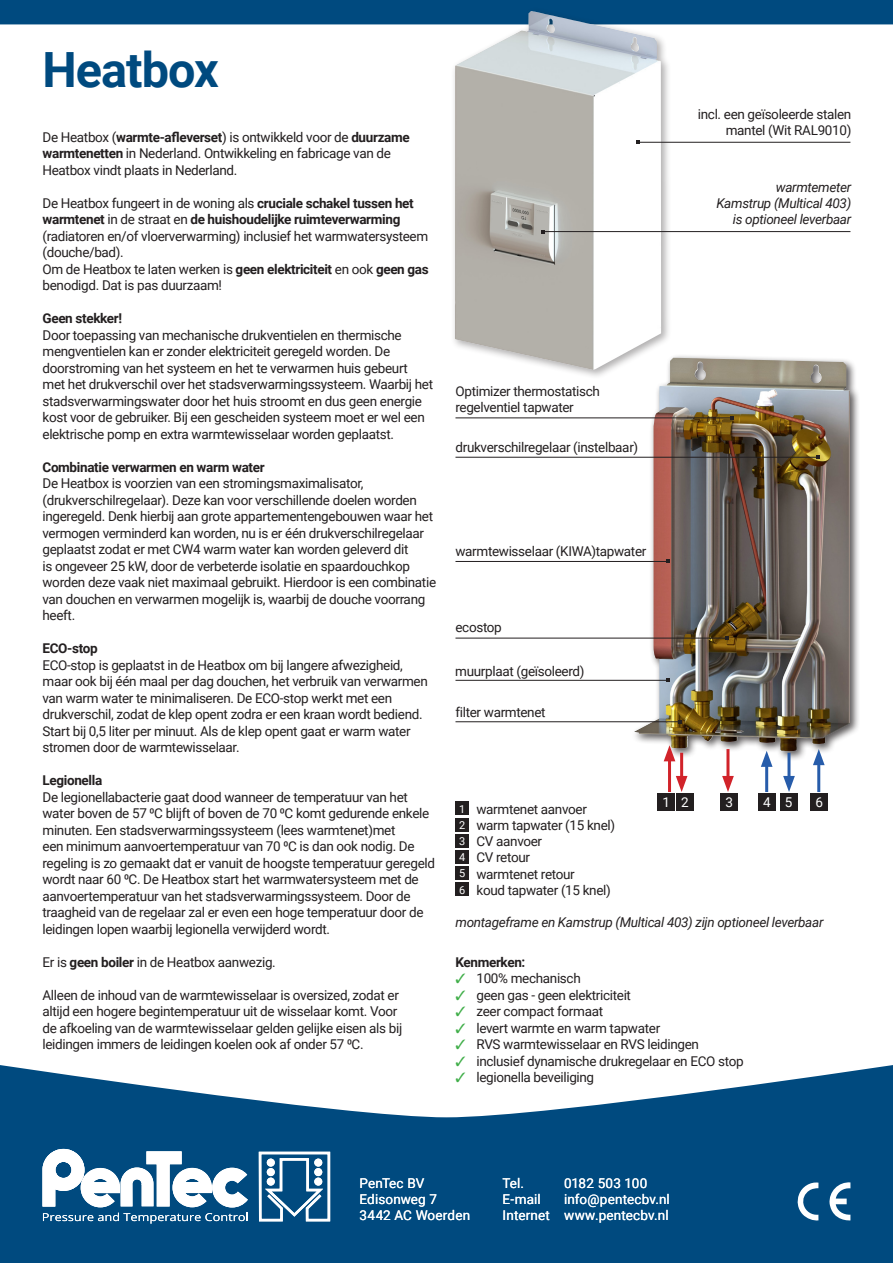
<style>
.page{position:relative;width:893px;height:1263px;background:#004a7f}
.page>*{position:absolute;margin:0;border:0;box-sizing:border-box;transform-origin:0 0}
.t1{font:700 48.6px "Roboto";letter-spacing:-.02em;color:#004a7f}
.t2{font:13.5px/16.5px "Roboto";letter-spacing:-.025em;color:#231f20}
.t3{font:italic 13.5px "Roboto";letter-spacing:-.025em;color:#231f20}
.Normaal{font:13.5px "Roboto";letter-spacing:.01em;color:#fff}
.t4{font:700 13.5px "Roboto";letter-spacing:-.025em;color:#231f20}
.t5{font:10.95px "Roboto";color:#fff}
.s1{font-weight:700}
.s2{color:#40ae49}
</style>
<div class="page">
<div style="left:0;top:24px;width:893px;height:1093px;background:#fff"></div>
<svg style="left:42px;top:1148px;width:206px;height:76px"></svg>
<svg style="left:258px;top:1151px;width:73px;height:71px"></svg>
<div style="left:267px;top:1158px;width:8px;height:8px;background:#fff;border-radius:50%"></div>
<div style="left:267px;top:1177px;width:8px;height:8px;background:#fff;border-radius:50%"></div>
<div style="left:267px;top:1168px;width:8px;height:8px;background:#fff;border-radius:50%"></div>
<div style="left:314px;top:1158px;width:8px;height:8px;background:#fff;border-radius:50%"></div>
<div style="left:314px;top:1177px;width:8px;height:8px;background:#fff;border-radius:50%"></div>
<div style="left:314px;top:1168px;width:8px;height:8px;background:#fff;border-radius:50%"></div>
<svg style="left:797px;top:1182px;width:21px;height:39px"></svg>
<svg style="left:829px;top:1182px;width:21px;height:39px"></svg>
<div style="left:451px;top:7px;width:220px;height:372px;background:#231f20;opacity:.35"></div>
<img style="left:455px;top:11px;width:206px;height:359px">
<div style="left:631px;top:354px;width:229px;height:407px;background:#231f20;opacity:.75"></div>
<img style="left:634px;top:361px;width:163px;height:390px">
<div style="left:658px;top:793px;width:17px;height:17px;background:#231f20"></div>
<div style="left:676px;top:793px;width:17px;height:17px;background:#231f20"></div>
<div style="left:780px;top:793px;width:17px;height:17px;background:#231f20"></div>
<div style="left:811px;top:793px;width:17px;height:17px;background:#231f20"></div>
<div style="left:721px;top:793px;width:17px;height:17px;background:#231f20"></div>
<div style="left:758px;top:793px;width:17px;height:17px;background:#231f20"></div>
<hr style="left:668px;top:756px;width:3px;height:36px;background:#d1232a">
<svg style="left:664px;top:745px;width:11px;height:16px"></svg>
<hr style="left:680px;top:753px;width:3px;height:29px;background:#d1232a">
<svg style="left:676px;top:776px;width:11px;height:16px"></svg>
<hr style="left:726px;top:749px;width:3px;height:33px;background:#d1232a">
<svg style="left:722px;top:776px;width:12px;height:16px"></svg>
<hr style="left:765px;top:761px;width:3px;height:31px;background:#275caa">
<svg style="left:761px;top:751px;width:11px;height:16px"></svg>
<hr style="left:787px;top:753px;width:3px;height:29px;background:#275caa">
<svg style="left:783px;top:776px;width:12px;height:16px"></svg>
<hr style="left:817px;top:759px;width:3px;height:33px;background:#275caa">
<svg style="left:813px;top:749px;width:12px;height:16px"></svg>
<hr style="left:455px;top:721px;width:225px;height:1px;background:#231f20">
<hr style="left:455px;top:561px;width:213px;height:1px;background:#231f20">
<hr style="left:455px;top:680px;width:213px;height:1px;background:#231f20">
<hr style="left:455px;top:417px;width:277px;height:1px;background:#231f20">
<div style="left:455px;top:801px;width:14px;height:14px;background:#231f20"></div>
<div style="left:455px;top:818px;width:14px;height:13px;background:#231f20"></div>
<div style="left:455px;top:834px;width:14px;height:14px;background:#231f20"></div>
<div style="left:455px;top:850px;width:14px;height:14px;background:#231f20"></div>
<div style="left:455px;top:866px;width:14px;height:14px;background:#231f20"></div>
<div style="left:455px;top:882px;width:14px;height:14px;background:#231f20"></div>
<hr style="left:638px;top:142px;width:212px;height:1px;background:#231f20">
<hr style="left:455px;top:638px;width:271px;height:1px;background:#231f20">
<hr style="left:543px;top:231px;width:307px;height:1px;background:#231f20">
<hr style="left:455px;top:457px;width:363px;height:1px;background:#231f20">
<p class="t1" style="left:43px;top:36px;width:178px">Heatbox</p>
<p class="t2" style="left:43px;top:128px;width:369px">De Heatbox (<span class="s1">warmte-afleverset</span>) is ontwikkeld voor de <span class="s1">duurzame warmtenetten</span> in Nederland. Ontwikkeling en fabricage van de<br>Heatbox vindt plaats in Nederland.</p>
<p class="t2" style="left:43px;top:194px;width:387px">De Heatbox fungeert in de woning als <span class="s1">cruciale schakel tussen het warmtenet</span> in de straat en <span class="s1">de huishoudelijke ruimteverwarming </span>(radiatoren en/of vloerverwarming) inclusief het warmwatersysteem (douche/bad).</p>
<p class="t2" style="left:43px;top:260px;width:388px">Om de Heatbox te laten werken is <span class="s1">geen elektriciteit</span> en ook <span class="s1">geen gas </span>benodigd. Dat is pas duurzaam!</p>
<p class="t4" style="left:43px;top:309px;width:81px">Geen stekker!</p>
<p class="t2" style="left:43px;top:326px;width:392px">Door toepassing van mechanische drukventielen en thermische mengventielen kan er zonder elektriciteit geregeld worden. De doorstroming van het systeem en het te verwarmen huis gebeurt met het drukverschil over het stadsverwarmingssysteem. Waarbij het stadsverwarmingswater door het huis stroomt en dus geen energie kost voor de gebruiker. Bij een gescheiden systeem moet er wel een elektrische pomp en extra warmtewisselaar worden geplaatst.</p>
<p class="t4" style="left:43px;top:457px;width:224px">Combinatie verwarmen en warm water</p>
<p class="t2" style="left:43px;top:474px;width:395px">De Heatbox is voorzien van een stromingsmaximalisator, (drukverschilregelaar). Deze kan voor verschillende doelen worden ingeregeld. Denk hierbij aan grote appartementengebouwen waar het vermogen verminderd kan worden, nu is er één drukverschilregelaar geplaatst zodat er met CW4 warm water kan worden geleverd dit<br>is ongeveer 25 kW, door de verbeterde isolatie en spaardouchkop worden deze vaak niet maximaal gebruikt. Hierdoor is een combinatie van douchen en verwarmen mogelijk is, waarbij de douche voorrang heeft.</p>
<p class="t4" style="left:43px;top:639px;width:57px">ECO-stop</p>
<p class="t2" style="left:43px;top:656px;width:387px">ECO-stop is geplaatst in de Heatbox om bij langere afwezigheid, maar ook bij één maal per dag douchen, het verbruik van verwarmen van warm water te minimaliseren. De ECO-stop werkt met een drukverschil, zodat de klep opent zodra er een kraan wordt bediend.<br>Start bij 0,5 liter per minuut. Als de klep opent gaat er warm water stromen door de warmtewisselaar.</p>
<p class="t4" style="left:43px;top:771px;width:61px">Legionella</p>
<p class="t2" style="left:43px;top:788px;width:394px">De legionellabacterie gaat dood wanneer de temperatuur van het water boven de 57 0C blijft of boven de 70 0C komt gedurende enkele minuten. Een stadsverwarmingssysteem (lees warmtenet)met<br>een minimum aanvoertemperatuur van 70 0C is dan ook nodig. De regeling is zo gemaakt dat er vanuit de hoogste temperatuur geregeld wordt naar 60 0C. De Heatbox start het warmwatersysteem met de aanvoertemperatuur van het stadsverwarmingssysteem. Door de traagheid van de regelaar zal er even een hoge temperatuur door de leidingen lopen waarbij legionella verwijderd wordt.</p>
<p class="t2" style="left:43px;top:953px;width:235px">Er is <span class="s1">geen boiler</span> in de Heatbox aanwezig.</p>
<p class="t2" style="left:43px;top:986px;width:361px">Alleen de inhoud van de warmtewisselaar is oversized, zodat er altijd een hogere begintemperatuur uit de wisselaar komt. Voor de afkoeling van de warmtewisselaar gelden gelijke eisen als bij leidingen immers de leidingen koelen ook af onder 57 0C.</p>
<p class="t2" style="left:698px;top:106px;width:155px;text-align:right">incl. een geïsoleerde stalen mantel (Wit RAL9010)</p>
<p class="t2" style="left:455px;top:382px;width:146px">Optimizer thermostatisch regelventiel tapwater</p>
<p class="t2" style="left:455px;top:438px;width:184px">drukverschilregelaar (instelbaar)</p>
<p class="t2" style="left:455px;top:542px;width:192px">warmtewisselaar (KIWA)tapwater</p>
<p class="t2" style="left:455px;top:618px;width:48px">ecostop</p>
<p class="t2" style="left:455px;top:662px;width:131px">muurplaat (geïsoleerd)</p>
<p class="t2" style="left:455px;top:703px;width:92px">filter warmtenet</p>
<p class="t3" style="left:776px;top:178px;width:77px">warmtemeter</p>
<p class="t3" style="left:716px;top:194px;width:136px">Kamstrup (Multical 403)</p>
<p class="t3" style="left:733px;top:210px;width:120px">is optioneel leverbaar</p>
<p class="Normaal" style="left:662px;top:792px;width:9px">1</p>
<p class="Normaal" style="left:681px;top:792px;width:9px">2</p>
<p class="Normaal" style="left:725px;top:792px;width:9px">3</p>
<p class="Normaal" style="left:763px;top:792px;width:9px">4</p>
<p class="Normaal" style="left:785px;top:792px;width:9px">5</p>
<p class="Normaal" style="left:816px;top:792px;width:9px">6</p>
<p class="t5" style="left:459px;top:801px;width:8px">1</p>
<p class="t2" style="left:476px;top:800px;width:112px">warmtenet aanvoer</p>
<p class="t5" style="left:459px;top:817px;width:8px">2</p>
<p class="t2" style="left:476px;top:816px;width:140px">warm tapwater (15 knel)</p>
<p class="t5" style="left:459px;top:833px;width:8px">3</p>
<p class="t2" style="left:476px;top:833px;width:67px">CV aanvoer</p>
<p class="t5" style="left:459px;top:849px;width:8px">4</p>
<p class="t2" style="left:476px;top:849px;width:55px">CV retour</p>
<p class="t5" style="left:459px;top:866px;width:8px">5</p>
<p class="t2" style="left:476px;top:865px;width:100px">warmtenet retour</p>
<p class="t5" style="left:459px;top:882px;width:8px">6</p>
<p class="t2" style="left:476px;top:881px;width:136px">koud tapwater (15 knel)</p>
<p class="t3" style="left:455px;top:913px;width:370px">montageframe en Kamstrup (Multical 403) zijn optioneel leverbaar</p>
<p class="t4" style="left:455px;top:952px;width:71px">Kenmerken:</p>
<p class="t2" style="left:455px;top:969px;width:127px"><span class="s2">✓</span> 100% mechanisch</p>
<p class="t2" style="left:455px;top:986px;width:177px"><span class="s2">✓</span> geen gas - geen elektriciteit</p>
<p class="t2" style="left:455px;top:1002px;width:149px"><span class="s2">✓</span> zeer compact formaat</p>
<p class="t2" style="left:455px;top:1019px;width:206px"><span class="s2">✓</span> levert warmte en warm tapwater</p>
<p class="t2" style="left:455px;top:1035px;width:245px"><span class="s2">✓</span> RVS warmtewisselaar en RVS leidingen</p>
<p class="t2" style="left:455px;top:1052px;width:290px"><span class="s2">✓</span> inclusief dynamische drukregelaar en ECO stop</p>
<p class="t2" style="left:455px;top:1068px;width:140px"><span class="s2">✓</span> legionella beveiliging</p>
<p class="Normaal" style="left:360px;top:1173px;width:66px">PenTec BV</p>
<p class="Normaal" style="left:360px;top:1190px;width:79px">Edisonweg 7</p>
<p class="Normaal" style="left:360px;top:1206px;width:112px">3442 AC Woerden</p>
<p class="Normaal" style="left:503px;top:1173px;width:23px">Tel.</p>
<p class="Normaal" style="left:564px;top:1173px;width:85px">0182 503 100</p>
<p class="Normaal" style="left:503px;top:1190px;width:40px">E-mail</p>
<p class="Normaal" style="left:564px;top:1190px;width:107px">info@pentecbv.nl</p>
<p class="Normaal" style="left:503px;top:1206px;width:168px">Internet www.pentecbv.nl</p>
</div>
